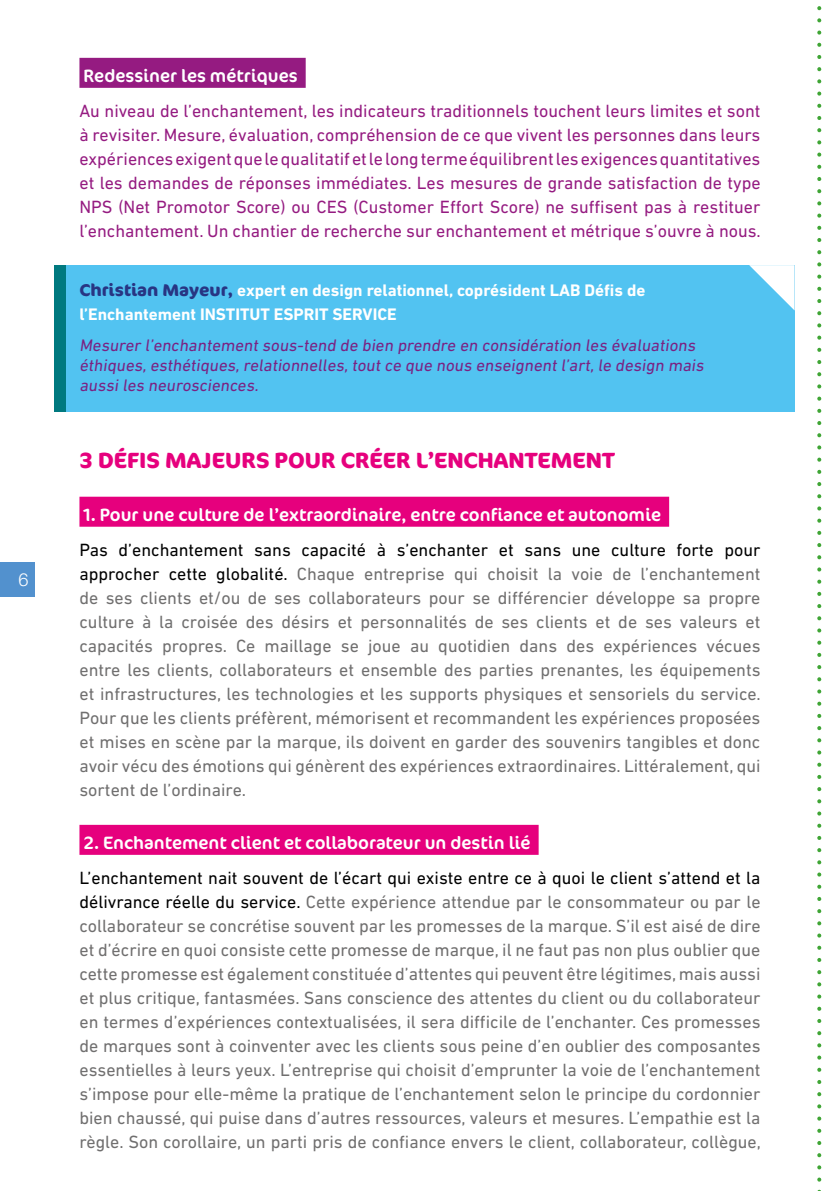
<style>
.page{position:relative;width:840px;height:1191px;background:#fff}
.page>*{position:absolute;margin:0;border:0;box-sizing:border-box;transform-origin:0 0}
.t1{font:700 22px "Cocon";color:#e6007d}
.t2{font:18px/24px "DIN Next LT Pro";color:#706f6f;text-align:justify}
.t3{font:18px/24px "DIN Next LT Pro";color:#951b81;text-align:justify}
.t4{font:18px "Cocon";color:#fff}
.t5{font:300 18px "Helvetica Neue LT Std";color:#fff}
.t6{font:17px/20px "DIN Next LT Pro";color:#7b2182}
.t7{font:700 17px/24px "DIN Next LT Pro";color:#fff}
.s1{font-family:"Cocon";color:#283583}
.s2{color:#000}
</style>
<div class="page">
<div style="left:54px;top:265px;width:740px;height:146px;background:#52c3f1"></div>
<svg style="left:749px;top:265px;width:45px;height:45px"></svg>
<div style="left:79px;top:58px;width:226px;height:30px;background:#951b81"></div>
<div style="left:79px;top:497px;width:589px;height:30px;background:#e6007d"></div>
<div style="left:79px;top:825px;width:459px;height:30px;background:#e6007d"></div>
<svg style="left:817px;top:6px;width:3px;height:1185px"></svg>
<div style="left:0;top:563px;width:34px;height:34px;background:#5291ce"></div>
<div style="left:54px;top:265px;width:11px;height:146px;background:#00797f"></div>
<p class="t5" style="left:18px;top:569px;width:12px">6</p>
<p class="t4" style="left:83px;top:65px;width:216px">Redessiner les métriques</p>
<p class="t3" style="left:79px;top:99px;width:682px">Au niveau de l’enchantement, les indicateurs traditionnels touchent leurs limites et sont à revisiter. Mesure, évaluation, compréhension de ce que vivent les personnes dans leurs expériences exigent que le qualitatif et le long terme équilibrent les exigences quantitatives et les demandes de réponses immédiates. Les mesures de grande satisfaction de type NPS (Net Promotor Score) ou CES (Customer Effort Score) ne suffisent pas à restituer l’enchantement. Un chantier de recherche sur enchantement et métrique s’ouvre à nous.</p>
<p class="t7" style="left:79px;top:278px;width:567px"><span class="s1">Christian Mayeur,</span> expert en design relationnel, coprésident LAB Défis de l’Enchantement INSTITUT ESPRIT SERVICE</p>
<p class="t6" style="left:79px;top:335px;width:628px">Mesurer l’enchantement sous-tend de bien prendre en considération les évaluations éthiques, esthétiques, relationnelles, tout ce que nous enseignent l’art, le design mais aussi les neurosciences.</p>
<p class="t1" style="left:79px;top:447px;width:537px">3 DÉFIS MAJEURS POUR CRÉER L’ENCHANTEMENT</p>
<p class="t4" style="left:83px;top:504px;width:579px">1. Pour une culture de l’extraordinaire, entre confiance et autonomie</p>
<p class="t2" style="left:79px;top:538px;width:682px"><span class="s2">Pas d’enchantement sans capacité à s’enchanter et sans une culture forte pour approcher cette globalité.</span> Chaque entreprise qui choisit la voie de l’enchantement de ses clients et/ou de ses collaborateurs pour se différencier développe sa propre culture à la croisée des désirs et personnalités de ses clients et de ses valeurs et capacités propres. Ce maillage se joue au quotidien dans des expériences vécues entre les clients, collaborateurs et ensemble des parties prenantes, les équipements et infrastructures, les technologies et les supports physiques et sensoriels du service.<br>Pour que les clients préfèrent, mémorisent et recommandent les expériences proposées et mises en scène par la marque, ils doivent en garder des souvenirs tangibles et donc avoir vécu des émotions qui génèrent des expériences extraordinaires. Littéralement, qui sortent de l’ordinaire.</p>
<p class="t4" style="left:83px;top:832px;width:448px">2. Enchantement client et collaborateur un destin lié</p>
<p class="t2" style="left:79px;top:865px;width:682px"><span class="s2">L’enchantement nait souvent de l’écart qui existe entre ce à quoi le client s’attend et la délivrance réelle du service.</span> Cette expérience attendue par le consommateur ou par le collaborateur se concrétise souvent par les promesses de la marque. S’il est aisé de dire et d’écrire en quoi consiste cette promesse de marque, il ne faut pas non plus oublier que cette promesse est également constituée d’attentes qui peuvent être légitimes, mais aussi et plus critique, fantasmées. Sans conscience des attentes du client ou du collaborateur en termes d’expériences contextualisées, il sera difficile de l’enchanter. Ces promesses de marques sont à coinventer avec les clients sous peine d’en oublier des composantes essentielles à leurs yeux. L’entreprise qui choisit d’emprunter la voie de l’enchantement s’impose pour elle-même la pratique de l’enchantement selon le principe du cordonnier bien chaussé, qui puise dans d’autres ressources, valeurs et mesures. L’empathie est la règle. Son corollaire, un parti pris de confiance envers le client, collaborateur, collègue,</p>
</div>
